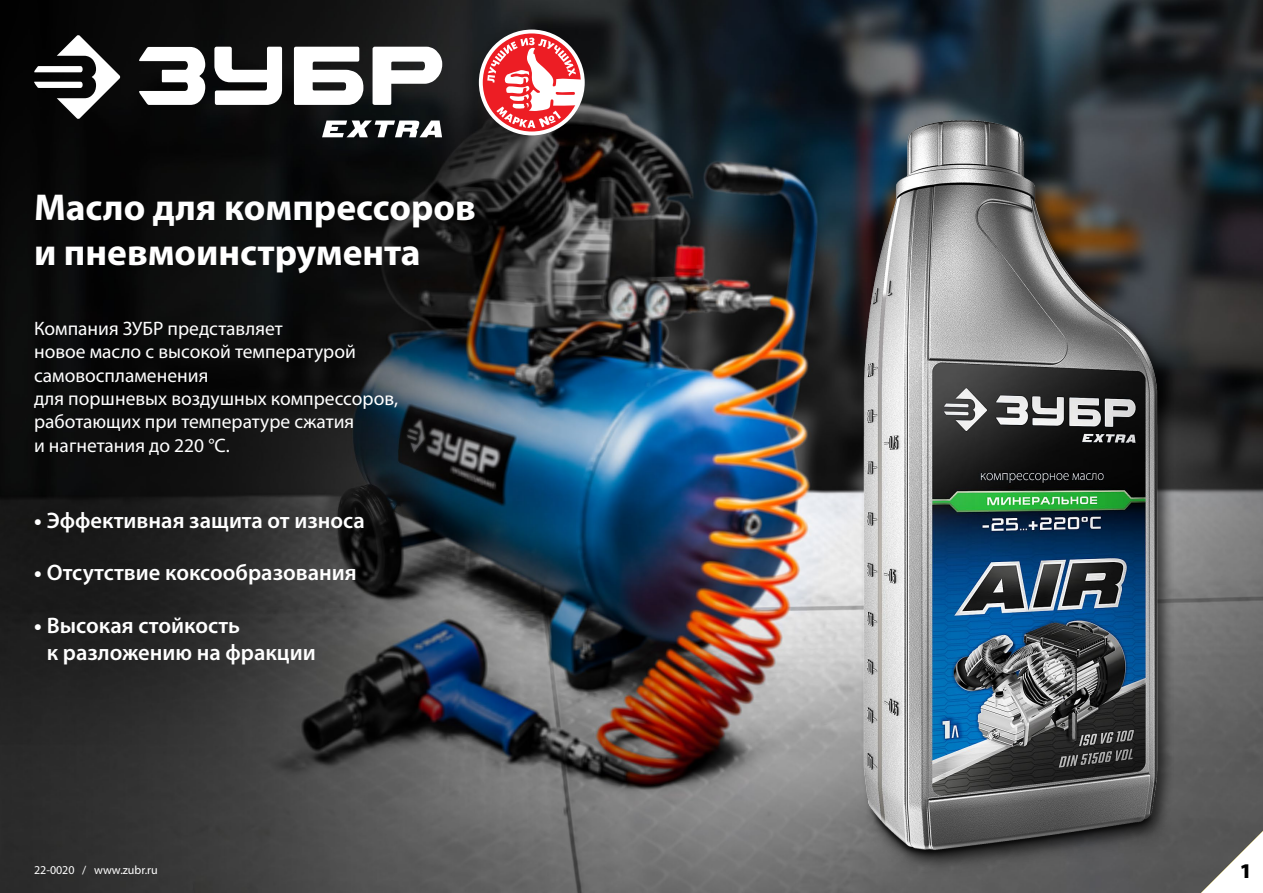
<style>
.page{position:relative;width:1263px;height:893px;background:#fff}
.page>*{position:absolute;margin:0;border:0;box-sizing:border-box;transform-origin:0 0}
.t1{font:700 37.5px/45px "Myriad Pro";color:#fff}
.t2{font:600 22.5px/27px "Myriad Pro";color:#fff}
.t3{font:900 21px "Myriad Pro";color:#000}
.t4{font:19.5px/23.4px "Myriad Pro";color:#fff}
.t5{font:12px "Myriad Pro";color:#fff}
.s1{font-weight:700}
</style>
<div class="page">
<img style="left:0;top:0;width:1263px;height:893px">
<svg style="left:1201px;top:831px;width:62px;height:62px"></svg>
<div style="left:861px;top:116px;width:314px;height:766px;background:#000;opacity:.6"></div>
<img style="left:858px;top:120px;width:308px;height:752px">
<svg style="left:34px;top:35px;width:86px;height:84px"></svg>
<svg style="left:138px;top:47px;width:304px;height:58px"></svg>
<svg style="left:322px;top:121px;width:120px;height:16px"></svg>
<div style="left:479px;top:30px;width:106px;height:105px;background:#fff;border-radius:50%"></div>
<svg style="left:483px;top:33px;width:98px;height:99px"></svg>
<svg style="left:487px;top:38px;width:96px;height:90px"></svg>
<h1 class="t1" style="left:34px;top:184px;width:443px">Масло для компрессоров и пневмоинструмента</h1>
<p class="t4" style="left:34px;top:316px;width:366px">Компания ЗУБР представляет<br>новое масло c высокой температурой самовоспламенения<br>для поршневых воздушных компрессоров, работающих при температуре сжатия<br>и нагнетания до 220 °С.</p>
<p class="t2" style="left:34px;top:506px;width:332px"><span class="s1">•</span> Эффективная защита от износа</p>
<p class="t2" style="left:34px;top:559px;width:324px"><span class="s1">•</span> Отсутствие коксообразования</p>
<p class="t2" style="left:47px;top:611px;width:270px;text-indent:-13px"><span class="s1">•</span> Высокая стойкость<br>к разложению на фракции</p>
<p class="t5" style="left:34px;top:862px;width:125px">22-0020 / www.zubr.ru</p>
<p class="t3" style="left:1240px;top:856px;width:14px">1</p>
</div>
